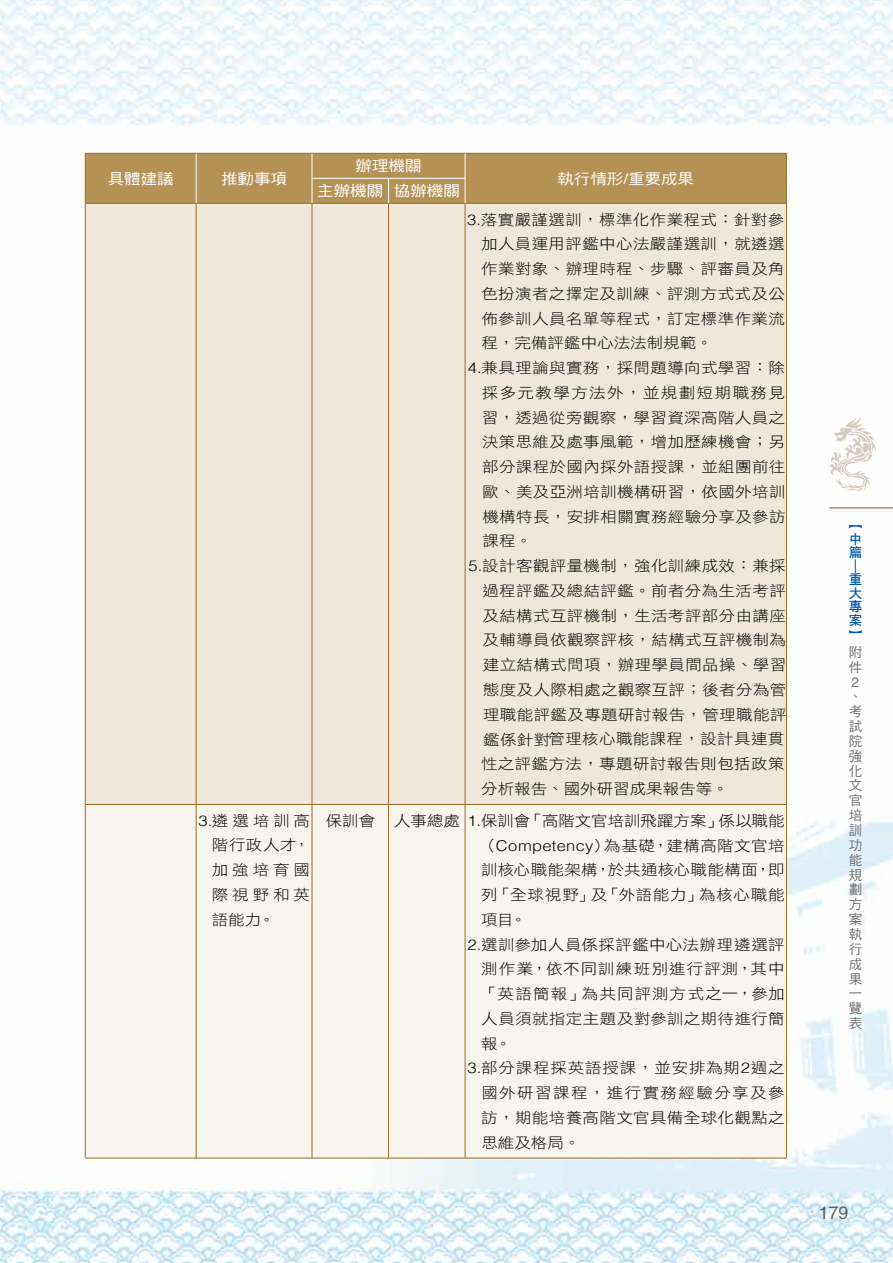
<style>
.page{position:relative;width:893px;height:1263px;background:#fff}
.page>*{position:absolute;margin:0;border:0;box-sizing:border-box;transform-origin:0 0}
.t1{font:18px "Helvetica";color:#000}
.t2{font:14.85px/24.8px "DF Hei Std W3";letter-spacing:.025em;color:#000;text-align:justify;scale:1.11 1}
.t3{font:14.85px "DF Hei Std W3";letter-spacing:.05em;color:#000;scale:1.11 1}
.t4{font:14.85px "DF Hei Std W3";letter-spacing:.085em;color:#000;scale:1.11 1}
.t5{font:14.85px "DF Hei Std W5";color:#fff;scale:1.11 1}
.t6{font:14.85px "DF Hei Std W3";color:#000;scale:1.11 1}
.t7{font:14.85px "DF Hei Std W3";letter-spacing:-.005em;color:#000;scale:1.11 1}
.t8{font:14.85px "DF Hei Std W3";letter-spacing:.06em;color:#000;scale:1.11 1}
.t9{font:14.85px "DF Hei Std W3";letter-spacing:.065em;color:#000;scale:1.11 1}
.t10{font:13.5px/14.9px "DF Hei Std W5";color:#727171}
.t11{font:13.5px/13.5px "DF Hei Std W7";color:#005bac}
.t12{font:13.5px "Helvetica";color:#727171}
.s1{font-family:"Helvetica"}
.s2{font-family:"Helvetica";font-weight:300}
</style>
<div class="page">
<img style="left:0;top:0;width:893px;height:1263px">
<div style="left:86px;top:204px;width:700px;height:600px;background:#efe8da"></div>
<div style="left:86px;top:805px;width:700px;height:353px;background:#f8f5ef"></div>
<hr style="left:85px;top:203px;width:111px;height:1px;background:#966a22">
<hr style="left:196px;top:203px;width:116px;height:1px;background:#966a22">
<hr style="left:312px;top:203px;width:77px;height:1px;background:#966a22">
<hr style="left:389px;top:203px;width:76px;height:1px;background:#966a22">
<hr style="left:465px;top:203px;width:322px;height:1px;background:#966a22">
<hr style="left:85px;top:204px;width:1px;height:600px;background:#966a22">
<hr style="left:196px;top:204px;width:1px;height:600px;background:#966a22">
<hr style="left:312px;top:204px;width:1px;height:600px;background:#966a22">
<hr style="left:388px;top:204px;width:1px;height:600px;background:#966a22">
<hr style="left:465px;top:204px;width:1px;height:600px;background:#966a22">
<hr style="left:786px;top:204px;width:1px;height:600px;background:#966a22">
<hr style="left:85px;top:805px;width:1px;height:353px;background:#966a22">
<hr style="left:786px;top:805px;width:1px;height:353px;background:#966a22">
<hr style="left:85px;top:804px;width:111px;height:1px;background:#966a22">
<hr style="left:196px;top:804px;width:116px;height:1px;background:#966a22">
<hr style="left:196px;top:805px;width:1px;height:353px;background:#966a22">
<hr style="left:312px;top:804px;width:77px;height:1px;background:#966a22">
<hr style="left:312px;top:805px;width:1px;height:353px;background:#966a22">
<hr style="left:389px;top:804px;width:76px;height:1px;background:#966a22">
<hr style="left:388px;top:805px;width:1px;height:353px;background:#966a22">
<hr style="left:465px;top:804px;width:322px;height:1px;background:#966a22">
<hr style="left:465px;top:805px;width:1px;height:353px;background:#966a22">
<hr style="left:85px;top:1158px;width:111px;height:1px;background:#966a22">
<hr style="left:196px;top:1158px;width:116px;height:1px;background:#966a22">
<hr style="left:312px;top:1158px;width:77px;height:1px;background:#966a22">
<hr style="left:389px;top:1158px;width:76px;height:1px;background:#966a22">
<hr style="left:465px;top:1158px;width:322px;height:1px;background:#966a22">
<div style="left:85px;top:153px;width:702px;height:50px;background:#b49255"></div>
<svg style="left:829px;top:417px;width:48px;height:74px"></svg>
<hr style="left:829px;top:508px;width:64px;height:1px;background:#78552a">
<p class="t5" style="left:108px;top:170px;width:61px">具體建議</p>
<p class="t5" style="left:221px;top:170px;width:61px">推動事項</p>
<p class="t5" style="left:356px;top:158px;width:61px">辦理機關</p>
<p class="t5" style="left:317px;top:183px;width:130px">主辦機關 協辦機關</p>
<p class="t5" style="left:557px;top:170px;width:125px">執行情形<span class="s1">/</span>重要成果</p>
<p class="t2" style="left:467px;top:207px;width:287px"><span class="s2">3.</span>落實嚴謹選訓，標準化作業程式：針對參</p>
<p class="t2" style="left:481px;top:231px;width:275px">加人員運用評鑑中心法嚴謹選訓，就遴選</p>
<p class="t2" style="left:481px;top:256px;width:275px">作業對象、辦理時程、步驟、評審員及角</p>
<p class="t2" style="left:481px;top:281px;width:275px">色扮演者之擇定及訓練、評測方式式及公</p>
<p class="t2" style="left:481px;top:306px;width:275px">佈參訓人員名單等程式，訂定標準作業流</p>
<p class="t6" style="left:482px;top:335px;width:210px">程，完備評鑑中心法法制規範。</p>
<p class="t2" style="left:468px;top:355px;width:287px"><span class="s2">4.</span>兼具理論與實務，採問題導向式學習：除</p>
<p class="t4" style="left:482px;top:384px;width:275px">採多元教學方法外，並規劃短期職務見</p>
<p class="t2" style="left:482px;top:405px;width:275px">習，透過從旁觀察，學習資深高階人員之</p>
<p class="t2" style="left:482px;top:429px;width:275px">決策思維及處事風範，增加歷練機會；另</p>
<p class="t2" style="left:482px;top:454px;width:275px">部分課程於國內採外語授課，並組團前往</p>
<p class="t2" style="left:482px;top:479px;width:275px">歐、美及亞洲培訓機構研習，依國外培訓</p>
<p class="t2" style="left:482px;top:504px;width:275px">機構特長，安排相關實務經驗分享及參訪</p>
<p class="t2" style="left:482px;top:528px;width:46px">課程。</p>
<p class="t2" style="left:468px;top:553px;width:287px"><span class="s2">5.</span>設計客觀評量機制，強化訓練成效：兼採</p>
<p class="t2" style="left:482px;top:578px;width:275px">過程評鑑及總結評鑑。前者分為生活考評</p>
<p class="t2" style="left:482px;top:603px;width:275px">及結構式互評機制，生活考評部分由講座</p>
<p class="t2" style="left:483px;top:627px;width:275px">及輔導員依觀察評核，結構式互評機制為</p>
<p class="t2" style="left:483px;top:652px;width:275px">建立結構式問項，辦理學員間品操、學習</p>
<p class="t2" style="left:483px;top:677px;width:275px">態度及人際相處之觀察互評；後者分為管</p>
<p class="t2" style="left:483px;top:702px;width:275px">理職能評鑑及專題研討報告，管理職能評</p>
<p class="t2" style="left:483px;top:726px;width:273px">鑑係針對管理核心職能課程，設計具連貫</p>
<p class="t2" style="left:481px;top:751px;width:275px">性之評鑑方法，專題研討報告則包括政策</p>
<p class="t6" style="left:481px;top:780px;width:224px">分析報告、國外研習成果報告等。</p>
<p class="t2" style="left:212px;top:808px;width:90px;text-indent:-13px"><span class="s2">3.</span>遴選培訓高階行政人才，加強培育國際視野和英語能力。</p>
<p class="t2" style="left:326px;top:808px;width:46px">保訓會</p>
<p class="t7" style="left:394px;top:812px;width:353px">人事總處 <span class="s2">1.</span>保訓會「高階文官培訓飛躍方案」係以職能</p>
<p class="t2" style="left:481px;top:832px;width:275px">（<span class="s2">Competency</span>）為基礎，建構高階文官培</p>
<p class="t2" style="left:481px;top:857px;width:275px">訓核心職能架構，於共通核心職能構面，即</p>
<p class="t3" style="left:481px;top:887px;width:275px">列「全球視野」及「外語能力」為核心職能</p>
<p class="t2" style="left:481px;top:907px;width:42px">項目。</p>
<p class="t2" style="left:467px;top:931px;width:287px"><span class="s2">2.</span>選訓參加人員係採評鑑中心法辦理遴選評</p>
<p class="t8" style="left:481px;top:961px;width:275px">測作業，依不同訓練班別進行評測，其中</p>
<p class="t9" style="left:481px;top:986px;width:275px">「英語簡報」為共同評測方式之一，參加</p>
<p class="t2" style="left:481px;top:1006px;width:275px">人員須就指定主題及對參訓之期待進行簡</p>
<p class="t2" style="left:481px;top:1030px;width:29px">報。</p>
<p class="t3" style="left:467px;top:1060px;width:287px"><span class="s2">3.</span>部分課程採英語授課，並安排為期<span class="s2">2</span>週之</p>
<p class="t4" style="left:481px;top:1085px;width:275px">國外研習課程，進行實務經驗分享及參</p>
<p class="t2" style="left:481px;top:1105px;width:275px">訪，期能培養高階文官具備全球化觀點之</p>
<p class="t2" style="left:481px;top:1130px;width:91px">思維及格局。</p>
<p class="t11" style="left:849px;top:518px;width:15px">︻中篇｜重大專案︼</p>
<p class="t10" style="left:849px;top:644px;width:15px">附件</p>
<p class="t12" style="left:852px;top:671px;width:9px">2</p>
<p class="t10" style="left:849px;top:689px;width:15px">、考試院強化文官培訓功能規劃方案執行成果一覽表</p>
<p class="t1" style="left:818px;top:1198px;width:32px">179</p>
</div>
